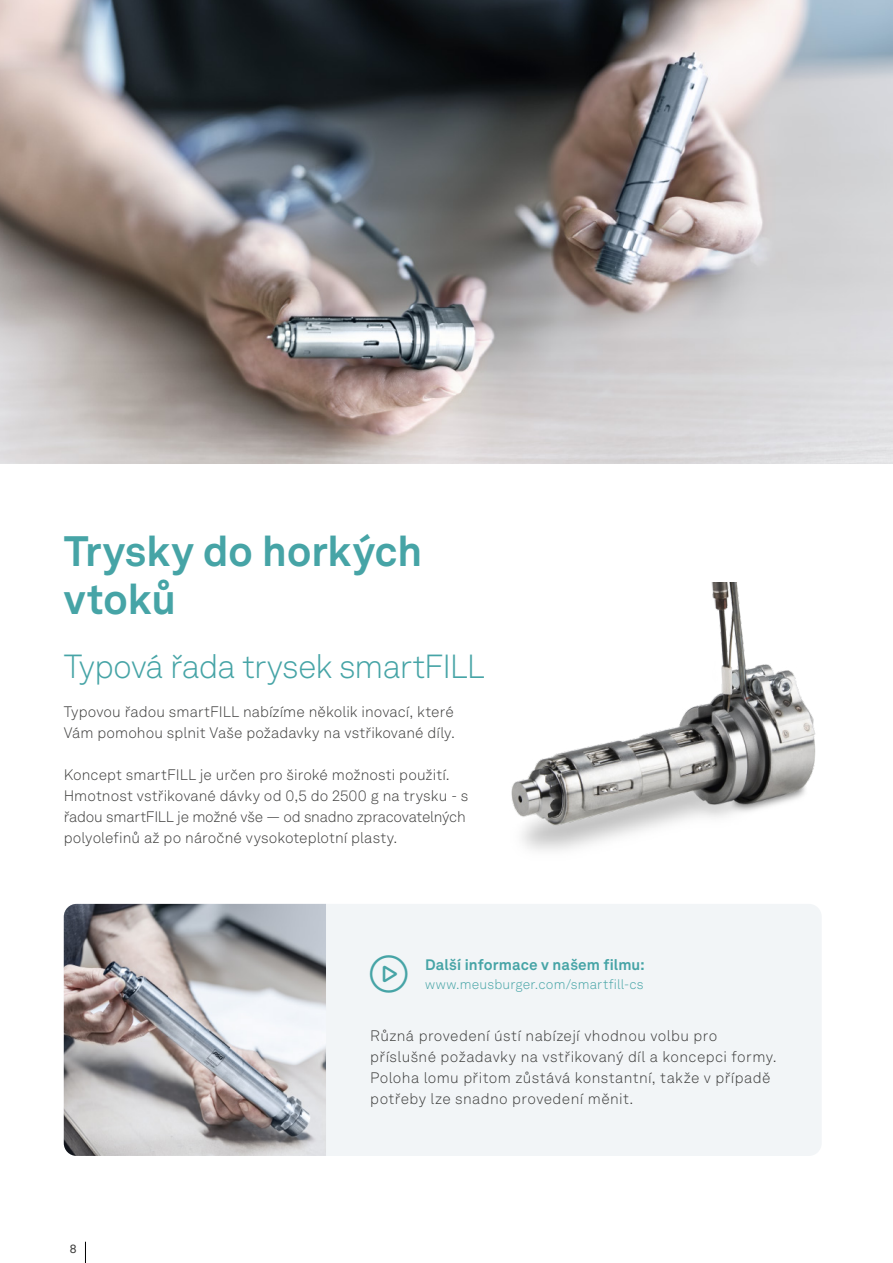
<style>
.page{position:relative;width:893px;height:1263px;background:#fff}
.page>*{position:absolute;margin:0;border:0;box-sizing:border-box;transform-origin:0 0}
.t1{font:700 42px/48px "Akkurat LL";letter-spacing:-.01em;color:#46a4a6}
.t2{font:300 33px "Akkurat LL";letter-spacing:-.025em;color:#46a4a6}
.t3{font:300 15px/21px "Akkurat LL";letter-spacing:.01em;color:#3d3d3c}
.t4{font:700 15px "Akkurat LL";letter-spacing:.005em;color:#46a4a6}
.t5{font:300 13.5px "Akkurat LL";letter-spacing:.01em;color:#46a4a6}
.t6{font:12px "Akkurat Mono LL";color:#3d3d3c}
</style>
<div class="page">
<svg style="left:85px;top:1242px;width:1px;height:21px"></svg>
<div style="left:64px;top:904px;width:758px;height:252px;background:#f2f5f7;border-radius:13px"></div>
<img style="left:511px;top:582px;width:305px;height:269px">
<img style="left:64px;top:904px;width:262px;height:252px">
<img style="left:0;top:0;width:893px;height:463px">
<h1 class="t1" style="left:64px;top:525px;width:360px">Trysky do horkých vtoků</h1>
<h2 class="t2" style="left:64px;top:644px;width:422px">Typová řada trysek smartFILL</h2>
<p class="t3" style="left:64px;top:700px;width:393px">Typovou řadou smartFILL nabízíme několik inovací, které<br>Vám pomohou splnit Vaše požadavky na vstřikované díly.</p>
<p class="t3" style="left:64px;top:763px;width:406px">Koncept smartFILL je určen pro široké možnosti použití.<br>Hmotnost vstřikované dávky od 0,5 do 2500 g na trysku - s řadou smartFILL je možné vše — od snadno zpracovatelných polyolefinů až po náročné vysokoteplotní plasty.</p>
<p class="t4" style="left:425px;top:953px;width:221px">Další informace v našem filmu:</p>
<p class="t5" style="left:425px;top:975px;width:220px">www.meusburger.com/smartfill-cs</p>
<p class="t6" style="left:70px;top:1241px;width:9px">8</p>
<p class="t3" style="left:370px;top:1025px;width:408px">Různá provedení ústí nabízejí vhodnou volbu pro příslušné požadavky na vstřikovaný díl a koncepci formy.<br>Poloha lomu přitom zůstává konstantní, takže v případě potřeby lze snadno provedení měnit.</p>
</div>
